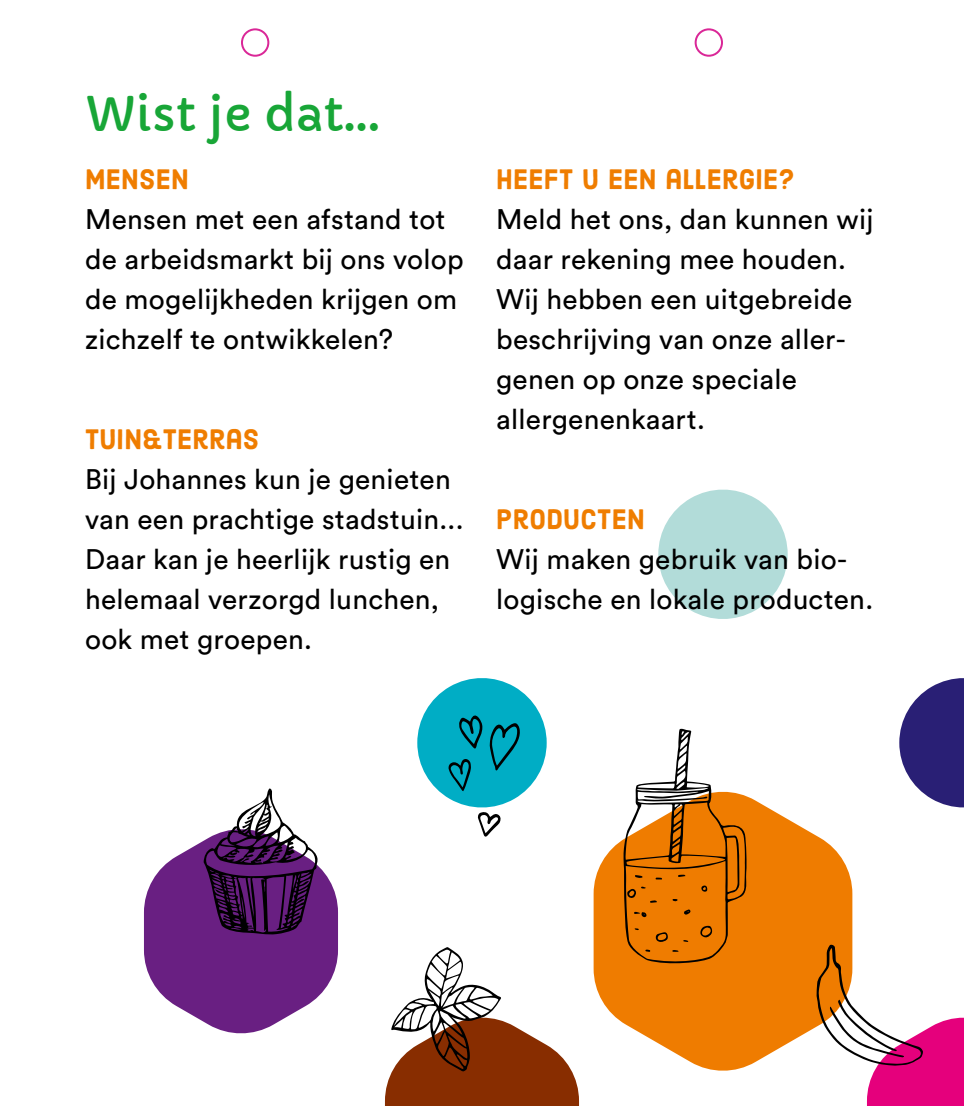
<style>
.page{position:relative;width:964px;height:1106px;background:#fff}
.page>*{position:absolute;margin:0;border:0;box-sizing:border-box;transform-origin:0 0}
.t1{font:46.8px "Capriola";letter-spacing:.01em;color:#18a637}
.t2{font:28px/40px "Circular Std";letter-spacing:.01em;color:#000}
.t3{font:28px "Harman Sans";letter-spacing:.01em;color:#ef7d00}
</style>
<div class="page">
<svg style="left:593px;top:796px;width:259px;height:275px;fill:#ef7c00"></svg>
<svg style="left:658px;top:489px;width:130px;height:130px"></svg>
<svg style="left:899px;top:678px;width:65px;height:130px"></svg>
<svg style="left:385px;top:947px;width:194px;height:159px"></svg>
<svg style="left:417px;top:678px;width:130px;height:159px"></svg>
<svg style="left:623px;top:728px;width:124px;height:238px"></svg>
<svg style="left:144px;top:788px;width:194px;height:246px"></svg>
<svg style="left:816px;top:944px;width:148px;height:162px"></svg>
<div style="left:241px;top:28px;width:28px;height:29px;border:2px solid #da2797;border-radius:50%"></div>
<div style="left:694px;top:28px;width:29px;height:29px;border:2px solid #da2797;border-radius:50%"></div>
<h1 class="t1" style="left:85px;top:85px;width:296px">Wist je dat...</h1>
<p class="t3" style="left:85px;top:162px;width:105px">MENSEN</p>
<p class="t2" style="left:85px;top:199px;width:380px">Mensen met een afstand tot de arbeidsmarkt bij ons volop de mogelijkheden krijgen om zichzelf te ontwikkelen?</p>
<p class="t3" style="left:85px;top:422px;width:176px">TUIN&amp;TERRAS</p>
<p class="t2" style="left:85px;top:459px;width:380px">Bij Johannes kun je genieten van een prachtige stadstuin...<br>Daar kan je heerlijk rustig en helemaal verzorgd lunchen, ook met groepen.</p>
<p class="t3" style="left:496px;top:162px;width:300px">HEEFT U EEN ALLERGIE?</p>
<p class="t2" style="left:496px;top:199px;width:379px">Meld het ons, dan kunnen wij daar rekening mee houden.<br>Wij hebben een uitgebreide beschrijving van onze aller&shy;genen op onze speciale allergenenkaart.</p>
<p class="t3" style="left:496px;top:502px;width:150px">PRODUCTEN</p>
<p class="t2" style="left:496px;top:539px;width:378px">Wij maken gebruik van bio&shy;logische en lokale producten.</p>
</div>
